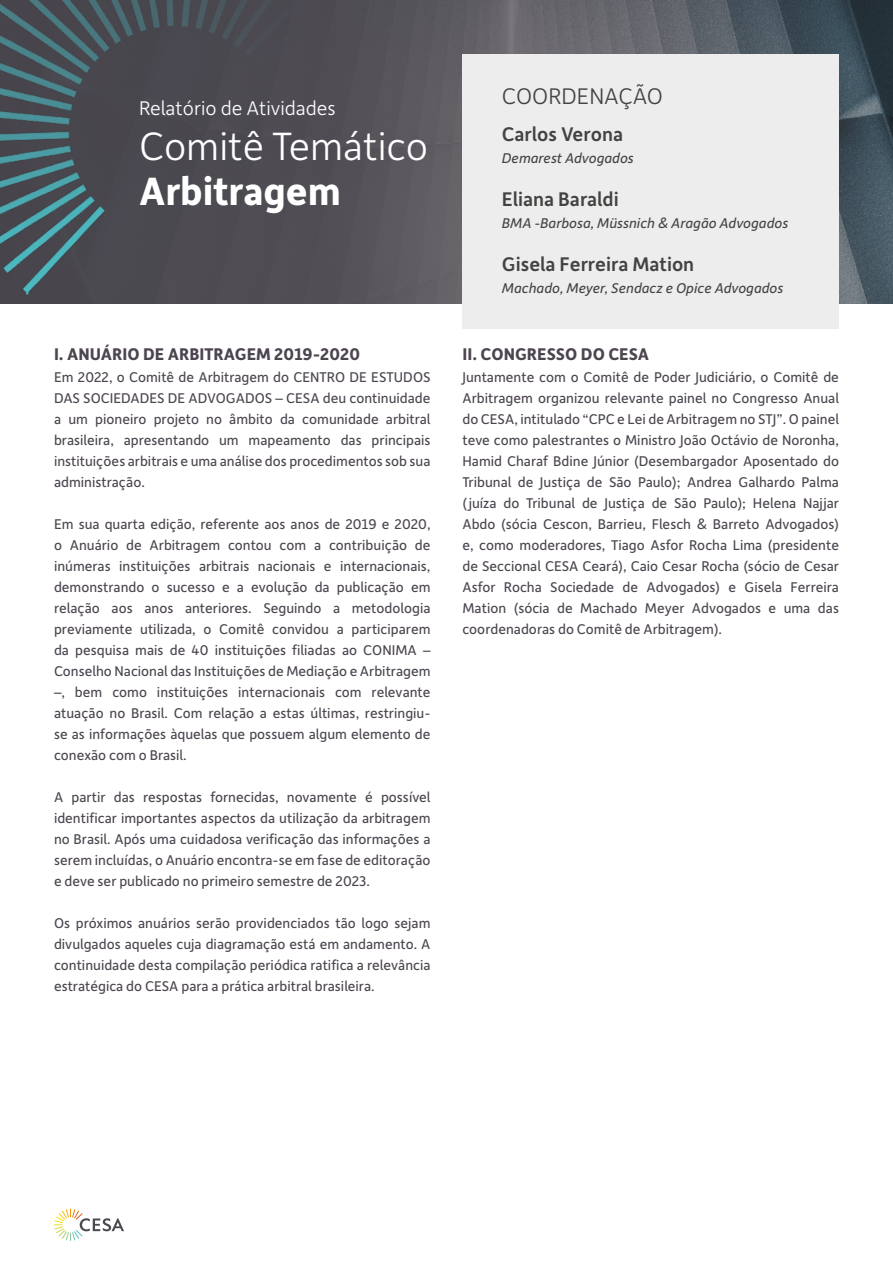
<style>
.page{position:relative;width:893px;height:1263px;background:#fff}
.page>*{position:absolute;margin:0;border:0;box-sizing:border-box;transform-origin:0 0}
.t1{font:300 42px "Depot New";color:#fff}
.t2{font:700 42px "Depot New";color:#fff}
.t3{font:300 24px "Depot New";color:#434342}
.t4{font:500 21px "Depot New";color:#434342}
.t5{font:300 21px "Depot New";color:#fff}
.t6{font:700 18px "Depot New";color:#4c454f}
.t7{font:15px/21px "Depot New";color:#4c454f;text-align:justify}
.t8{font:italic 15px "Depot New";color:#444342}
</style>
<div class="page">
<svg style="left:54px;top:1209px;width:70px;height:32px"></svg>
<svg style="left:0;top:0;width:893px;height:304px"></svg>
<div style="left:462px;top:54px;width:377px;height:275px;background:#eeeded"></div>
<img style="left:0;top:0;width:397px;height:295px">
<h3 class="t5" style="left:139px;top:94px;width:198px">Relatório de Atividades</h3>
<h1 class="t1" style="left:139px;top:118px;width:291px">Comitê Temático</h1>
<h1 class="t2" style="left:139px;top:163px;width:203px">Arbitragem</h1>
<h2 class="t3" style="left:502px;top:80px;width:163px">COORDENAÇÃO</h2>
<h3 class="t4" style="left:502px;top:121px;width:123px">Carlos Verona</h3>
<p class="t8" style="left:502px;top:149px;width:133px">Demarest Advogados</p>
<h3 class="t4" style="left:502px;top:185px;width:118px">Eliana Baraldi</h3>
<p class="t8" style="left:502px;top:213px;width:288px">BMA -Barbosa, Müssnich &amp; Aragão Advogados</p>
<h3 class="t4" style="left:502px;top:250px;width:194px">Gisela Ferreira Mation</h3>
<p class="t8" style="left:502px;top:278px;width:283px">Machado, Meyer, Sendacz e Opice Advogados</p>
<p class="t6" style="left:54px;top:342px;width:307px">I. ANUÁRIO DE ARBITRAGEM 2019-2020</p>
<p class="t6" style="left:462px;top:342px;width:188px">II. CONGRESSO DO CESA</p>
<p class="t7" style="left:54px;top:366px;width:378px">Em 2022, o Comitê de Arbitragem do CENTRO DE ESTUDOS DAS SOCIEDADES DE ADVOGADOS – CESA deu continuidade a um pioneiro projeto no âmbito da comunidade arbitral brasileira, apresentando um mapeamento das principais instituições arbitrais e uma análise dos procedimentos sob sua administração.</p>
<p class="t7" style="left:54px;top:513px;width:378px">Em sua quarta edição, referente aos anos de 2019 e 2020, o Anuário de Arbitragem contou com a contribuição de inúmeras instituições arbitrais nacionais e internacionais, demonstrando o sucesso e a evolução da publicação em relação aos anos anteriores. Seguindo a metodologia previamente utilizada, o Comitê convidou a participarem da pesquisa mais de 40 instituições filiadas ao CONIMA – Conselho Nacional das Instituições de Mediação e Arbitragem –, bem como instituições internacionais com relevante atuação no Brasil. Com relação a estas últimas, restringiu&shy;se as informações àquelas que possuem algum elemento de conexão com o Brasil.</p>
<p class="t7" style="left:54px;top:786px;width:378px">A partir das respostas fornecidas, novamente é possível identificar importantes aspectos da utilização da arbitragem no Brasil. Após uma cuidadosa verificação das informações a serem incluídas, o Anuário encontra-se em fase de editoração e deve ser publicado no primeiro semestre de 2023.</p>
<p class="t7" style="left:54px;top:912px;width:378px">Os próximos anuários serão providenciados tão logo sejam divulgados aqueles cuja diagramação está em andamento. A continuidade desta compilação periódica ratifica a relevância estratégica do CESA para a prática arbitral brasileira.</p>
<p class="t7" style="left:462px;top:366px;width:378px">Juntamente com o Comitê de Poder Judiciário, o Comitê de Arbitragem organizou relevante painel no Congresso Anual do CESA, intitulado “CPC e Lei de Arbitragem no STJ”. O painel teve como palestrantes o Ministro João Octávio de Noronha, Hamid Charaf Bdine Júnior (Desembargador Aposentado do Tribunal de Justiça de São Paulo); Andrea Galhardo Palma ( juíza do Tribunal de Justiça de São Paulo); Helena Najjar Abdo (sócia Cescon, Barrieu, Flesch &amp; Barreto Advogados) e, como moderadores, Tiago Asfor Rocha Lima (presidente de Seccional CESA Ceará), Caio Cesar Rocha (sócio de Cesar Asfor Rocha Sociedade de Advogados) e Gisela Ferreira Mation (sócia de Machado Meyer Advogados e uma das coordenadoras do Comitê de Arbitragem).</p>
</div>
